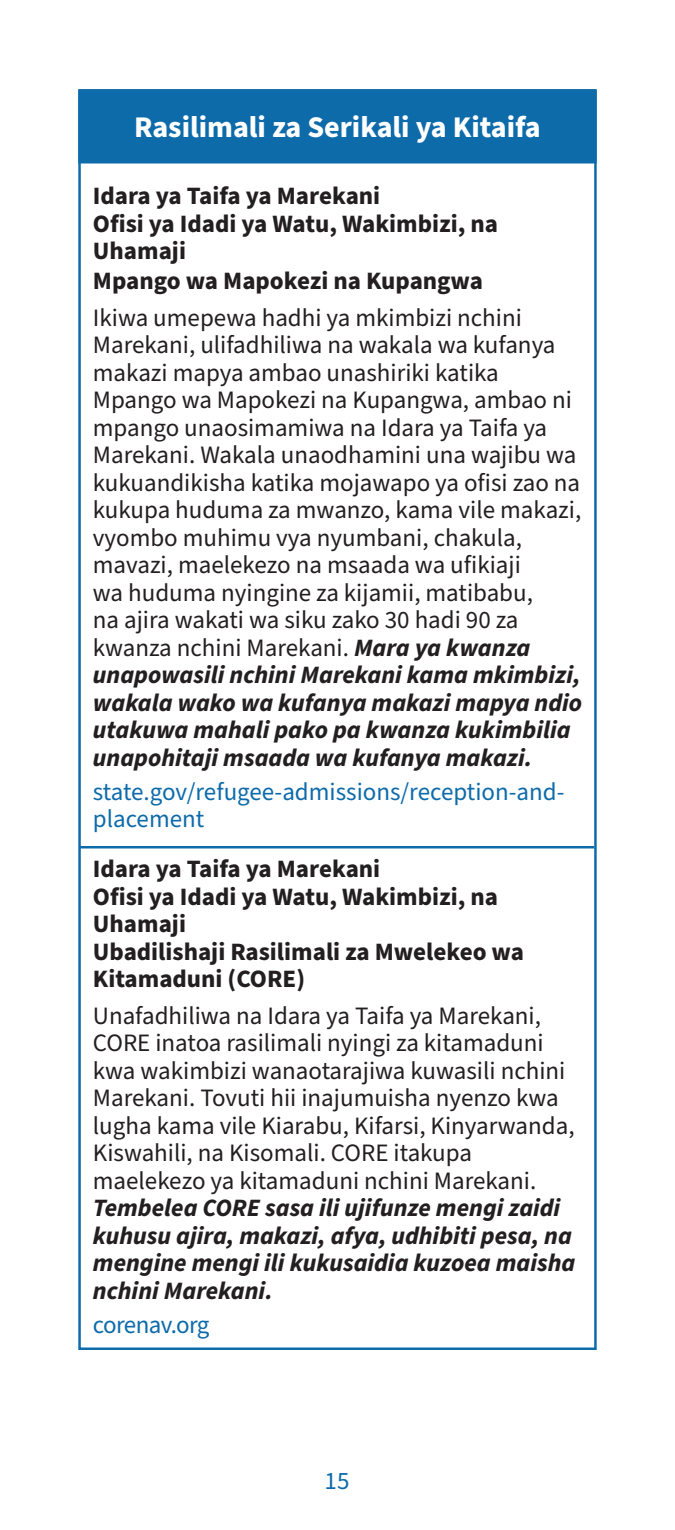
<style>
.page{position:relative;width:675px;height:1530px;background:#fff}
.page>*{position:absolute;margin:0;border:0;box-sizing:border-box;transform-origin:0 0}
.t1{font:700 30px "Source Sans Pro";color:#fff}
.Table_Sub_Head{font:25px/27.5px "Source Sans Pro";color:#231f20}
.Table_Sub_Head-2{font:700 25px/27.5px "Source Sans Pro";color:#231f20}
.Table_text{font:700 25px/27.5px "Source Sans Pro";color:#231f20}
.Table_Sub_Head-3{font:25px/27.5px "Source Sans Pro";color:#0e6baa}
.Table_text-2{font:25px "Source Sans Pro";letter-spacing:-.025em;color:#0e6baa}
.s1{font-weight:700;font-style:italic}
</style>
<div class="page">
<div style="left:78px;top:89px;width:519px;height:75px;background:#0e6baa;border:2px solid #0e6baa"></div>
<hr style="left:80px;top:846px;width:514px;height:2px;background:#0e6baa">
<p class="t1" style="left:134px;top:106px;width:408px">Rasilimali za Serikali ya Kitaifa</p>
<p class="Table_text" style="left:93px;top:183px;width:407px">Idara ya Taifa ya Marekani<br>Ofisi ya Idadi ya Watu, Wakimbizi, na<br>Uhamaji</p>
<p class="Table_text" style="left:93px;top:268px;width:392px">Mpango wa Mapokezi na Kupangwa</p>
<p class="Table_Sub_Head" style="left:93px;top:304px;width:491px">Ikiwa umepewa hadhi ya mkimbizi nchini Marekani, ulifadhiliwa na wakala wa kufanya makazi mapya ambao unashiriki katika Mpango wa Mapokezi na Kupangwa, ambao ni mpango unaosimamiwa na Idara ya Taifa ya Marekani. Wakala unaodhamini una wajibu wa kukuandikisha katika mojawapo ya ofisi zao na kukupa huduma za mwanzo, kama vile makazi, vyombo muhimu vya nyumbani, chakula, mavazi, maelekezo na msaada wa ufikiaji<br>wa huduma nyingine za kijamii, matibabu,<br>na ajira wakati wa siku zako 30 hadi 90 za kwanza nchini Marekani. <span class="s1">Mara ya kwanza unapowasili nchini Marekani kama mkimbizi, wakala wako wa kufanya makazi mapya ndio utakuwa mahali pako pa kwanza kukimbilia unapohitaji msaada wa kufanya makazi.</span></p>
<p class="Table_Sub_Head-3" style="left:93px;top:778px;width:473px">state.gov/refugee-admissions/reception-and&shy;placement</p>
<p class="Table_Sub_Head-2" style="left:93px;top:856px;width:433px">Idara ya Taifa ya Marekani<br>Ofisi ya Idadi ya Watu, Wakimbizi, na<br>Uhamaji<br>Ubadilishaji Rasilimali za Mwelekeo wa<br>Kitamaduni (CORE)</p>
<p class="Table_Sub_Head" style="left:93px;top:1002px;width:484px">Unafadhiliwa na Idara ya Taifa ya Marekani, CORE inatoa rasilimali nyingi za kitamaduni kwa wakimbizi wanaotarajiwa kuwasili nchini Marekani. Tovuti hii inajumuisha nyenzo kwa lugha kama vile Kiarabu, Kifarsi, Kinyarwanda, Kiswahili, na Kisomali. CORE itakupa maelekezo ya kitamaduni nchini Marekani.<br><span class="s1">Tembelea CORE sasa ili ujifunze mengi zaidi kuhusu ajira, makazi, afya, udhibiti pesa, na mengine mengi ili kukusaidia kuzoea maisha nchini Marekani.</span></p>
<p class="Table_text-2" style="left:93px;top:1308px;width:118px">corenav.org</p>
<p class="Table_Sub_Head-3" style="left:325px;top:1468px;width:26px">15</p>
</div>
